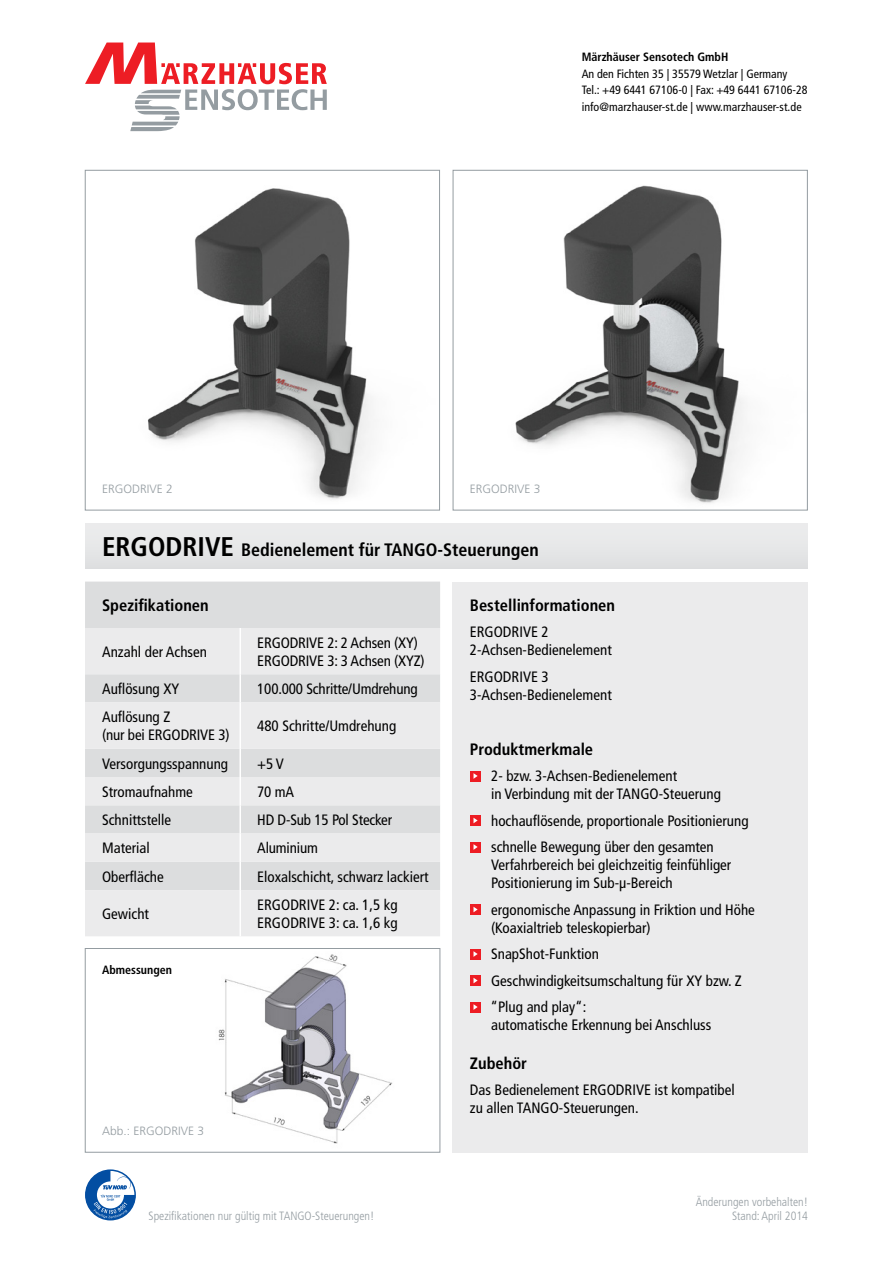
<style>
.page{position:relative;width:893px;height:1263px;background:#fff}
.page>*{position:absolute;margin:0;border:0;box-sizing:border-box;transform-origin:0 0}
.t1{font:700 condensed 18px "Frutiger";color:#000}
.t2{font:700 condensed 16.5px "Frutiger";color:#000}
.t3{font:condensed 15px/18px "Frutiger";color:#000}
.t4{font:condensed 12px/16.5px "Frutiger";color:#000}
.t5{font:300 condensed 12px "Frutiger";color:#949ca1}
.t6{font:300 12px "Frutiger";color:#949ca1}
.t7{font:700 condensed 12px "Frutiger";color:#000}
.s1{font-size:27px}
</style>
<div class="page">
<div style="left:85px;top:523px;width:723px;height:46px;background:#e7e8e9"></div>
<svg style="left:86px;top:1170px;width:49px;height:50px"></svg>
<img style="left:218px;top:954px;width:174px;height:190px">
<div style="left:85px;top:948px;width:355px;height:204px;border:1px solid #949ca1"></div>
<div style="left:453px;top:582px;width:355px;height:570px;background:#ebebec"></div>
<div style="left:85px;top:582px;width:355px;height:46px;background:#dcddde"></div>
<svg style="left:85px;top:628px;width:355px;height:308px;background:#e5e5e6"></svg>
<hr style="left:239px;top:702px;width:2px;height:47px;background:#fff">
<hr style="left:239px;top:749px;width:2px;height:28px;background:#fff">
<hr style="left:239px;top:777px;width:2px;height:28px;background:#fff">
<hr style="left:239px;top:805px;width:2px;height:28px;background:#fff">
<hr style="left:239px;top:833px;width:2px;height:29px;background:#fff">
<hr style="left:239px;top:862px;width:2px;height:28px;background:#fff">
<hr style="left:239px;top:890px;width:2px;height:46px;background:#fff">
<hr style="left:239px;top:628px;width:2px;height:46px;background:#fff">
<hr style="left:239px;top:674px;width:2px;height:28px;background:#fff">
<div style="left:470px;top:771px;width:10px;height:10px;background:#ed1d24"></div>
<svg style="left:473px;top:773px;width:5px;height:6px"></svg>
<div style="left:470px;top:815px;width:10px;height:11px;background:#ed1d24"></div>
<svg style="left:473px;top:818px;width:5px;height:5px"></svg>
<div style="left:470px;top:842px;width:10px;height:10px;background:#ed1d24"></div>
<svg style="left:473px;top:844px;width:5px;height:6px"></svg>
<div style="left:470px;top:904px;width:10px;height:11px;background:#ed1d24"></div>
<svg style="left:473px;top:907px;width:5px;height:5px"></svg>
<div style="left:470px;top:949px;width:10px;height:10px;background:#ed1d24"></div>
<svg style="left:473px;top:951px;width:5px;height:6px"></svg>
<div style="left:470px;top:975px;width:10px;height:11px;background:#ed1d24"></div>
<svg style="left:473px;top:978px;width:5px;height:5px"></svg>
<div style="left:470px;top:1002px;width:10px;height:10px;background:#ed1d24"></div>
<svg style="left:473px;top:1004px;width:5px;height:6px"></svg>
<img style="left:148px;top:188px;width:224px;height:312px">
<div style="left:85px;top:170px;width:355px;height:340px;border:1px solid #949ca1"></div>
<img style="left:515px;top:185px;width:230px;height:318px">
<div style="left:453px;top:170px;width:354px;height:340px;border:1px solid #949ca1"></div>
<svg style="left:85px;top:43px;width:242px;height:88px"></svg>
<p class="t7" style="left:582px;top:50px;width:148px">Märzhäuser Sensotech GmbH</p>
<p class="t4" style="left:582px;top:65px;width:227px">An den Fichten 35 | 35579 Wetzlar | Germany<br>Tel.: +49 6441 67106-0 | Fax: +49 6441 67106-28 info@marzhauser-st.de | www.marzhauser-st.de</p>
<p class="t6" style="left:102px;top:482px;width:72px">ERGODRIVE 2</p>
<p class="t6" style="left:470px;top:482px;width:72px">ERGODRIVE 3</p>
<p class="t1" style="left:102px;top:539px;width:438px"><span class="s1">ERGODRIVE</span> Bedienelement für TANGO-Steuerungen</p>
<p class="t2" style="left:102px;top:595px;width:108px">Spezifikationen</p>
<p class="t3" style="left:102px;top:643px;width:106px">Anzahl der Achsen</p>
<p class="t3" style="left:257px;top:634px;width:169px">ERGODRIVE 2: 2 Achsen (XY)<br>ERGODRIVE 3: 3 Achsen (XYZ)</p>
<p class="t3" style="left:102px;top:680px;width:79px">Auflösung XY</p>
<p class="t3" style="left:257px;top:680px;width:162px">100.000 Schritte/Umdrehung</p>
<p class="t3" style="left:102px;top:708px;width:129px">Auflösung Z<br>(nur bei ERGODRIVE 3)</p>
<p class="t3" style="left:257px;top:717px;width:141px">480 Schritte/Umdrehung</p>
<p class="t3" style="left:102px;top:754px;width:128px">Versorgungsspannung</p>
<p class="t3" style="left:257px;top:754px;width:28px">+5 V</p>
<p class="t3" style="left:102px;top:783px;width:92px">Stromaufnahme</p>
<p class="t3" style="left:257px;top:783px;width:38px">70 mA</p>
<p class="t3" style="left:102px;top:811px;width:71px">Schnittstelle</p>
<p class="t3" style="left:257px;top:811px;width:136px">HD D-Sub 15 Pol Stecker</p>
<p class="t3" style="left:102px;top:839px;width:49px">Material</p>
<p class="t3" style="left:257px;top:839px;width:62px">Aluminium</p>
<p class="t3" style="left:102px;top:867px;width:63px">Oberfläche</p>
<p class="t3" style="left:257px;top:867px;width:173px">Eloxalschicht, schwarz lackiert</p>
<p class="t3" style="left:102px;top:905px;width:48px">Gewicht</p>
<p class="t3" style="left:257px;top:896px;width:142px">ERGODRIVE 2: ca. 1,5 kg<br>ERGODRIVE 3: ca. 1,6 kg</p>
<p class="t7" style="left:102px;top:963px;width:72px">Abmessungen</p>
<p class="t6" style="left:102px;top:1124px;width:104px">Abb.: ERGODRIVE 3</p>
<p class="t2" style="left:470px;top:595px;width:147px">Bestellinformationen</p>
<p class="t3" style="left:470px;top:623px;width:143px">ERGODRIVE 2<br>2-Achsen-Bedienelement</p>
<p class="t3" style="left:470px;top:668px;width:143px">ERGODRIVE 3<br>3-Achsen-Bedienelement</p>
<p class="t2" style="left:470px;top:739px;width:125px">Produktmerkmale</p>
<p class="t3" style="left:491px;top:767px;width:231px">2- bzw. 3-Achsen-Bedienelement<br>in Verbindung mit der TANGO-Steuerung</p>
<p class="t3" style="left:491px;top:807px;width:259px;line-height:26.5px">hochauflösende, proportionale Positionierung schnelle Bewegung über den gesamten</p>
<p class="t3" style="left:491px;top:856px;width:242px">Verfahrbereich bei gleichzeitig feinfühliger<br>Positionierung im Sub-μ-Bereich</p>
<p class="t3" style="left:491px;top:901px;width:265px">ergonomische Anpassung in Friktion und Höhe (Koaxialtrieb teleskopierbar)</p>
<p class="t3" style="left:491px;top:941px;width:253px;line-height:26.5px">SnapShot-Funktion<br>Geschwindigkeitsumschaltung für XY bzw. Z “Plug and play“:</p>
<p class="t3" style="left:491px;top:1016px;width:222px">automatische Erkennung bei Anschluss</p>
<p class="t2" style="left:470px;top:1053px;width:59px">Zubehör</p>
<p class="t3" style="left:470px;top:1081px;width:266px">Das Bedienelement ERGODRIVE ist kompatibel zu allen TANGO-Steuerungen.</p>
<p class="t5" style="left:696px;top:1195px;width:114px">Änderungen vorbehalten!</p>
<p class="t5" style="left:149px;top:1209px;width:227px">Spezifikationen nur gültig mit TANGO-Steuerungen!</p>
<p class="t5" style="left:732px;top:1209px;width:77px">Stand: April 2014</p>
</div>
